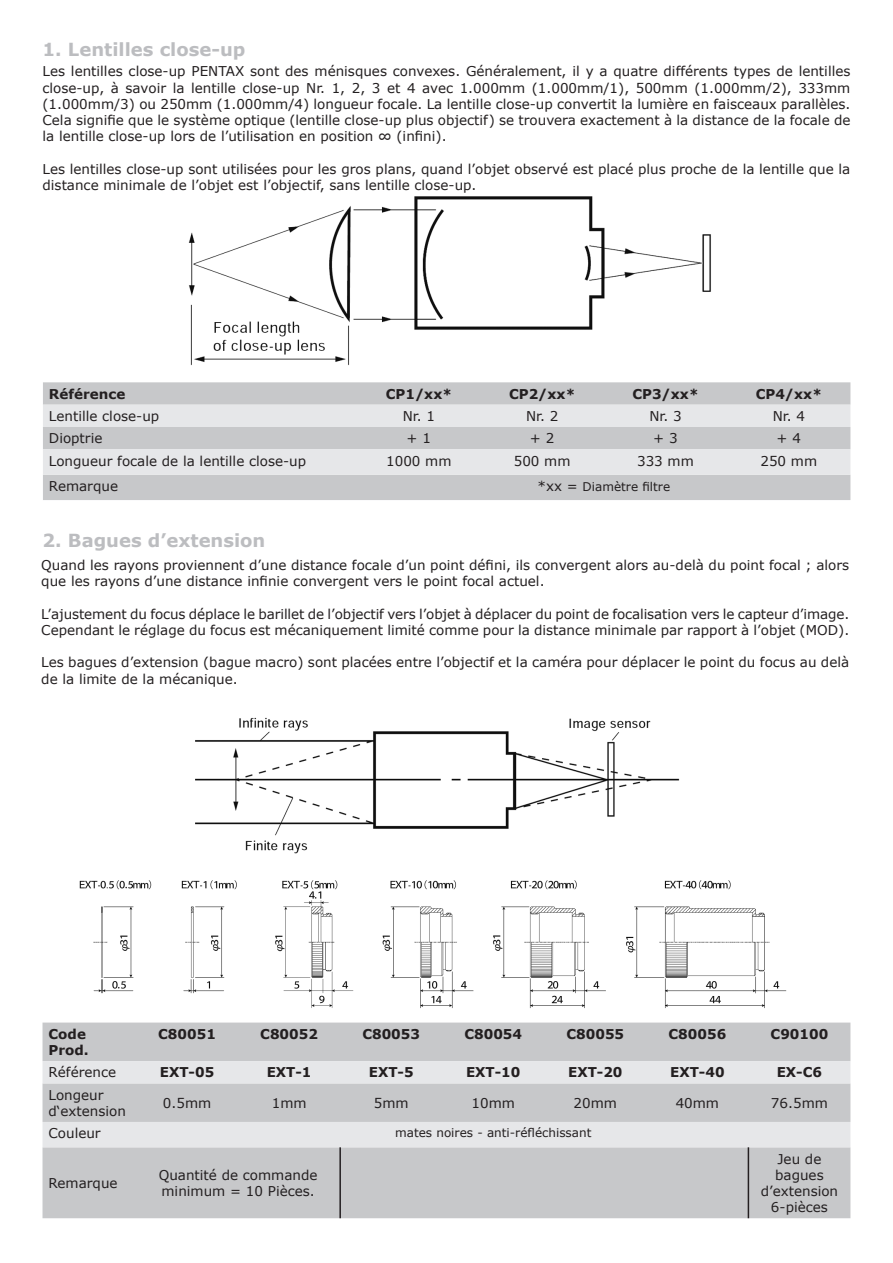
<style>
.page{position:relative;width:893px;height:1263px;background:#fff}
.page>*{position:absolute;margin:0;border:0;box-sizing:border-box;transform-origin:0 0}
.t1{font:700 18px "Verdana";color:#bcbdc0}
.t2{font:13.5px/16.2px "Verdana";color:#231f20}
.t3{font:700 13.5px/16.2px "Verdana";color:#231f20}
.t4{font:12px "Verdana";color:#231f20}
.s1{font-size:13.5px}
</style>
<div class="page">
<img style="left:188px;top:196px;width:523px;height:170px">
<img style="left:195px;top:717px;width:485px;height:137px">
<img style="left:79px;top:880px;width:708px;height:128px">
<div style="left:43px;top:382px;width:807px;height:118px;background:#c7c8ca"></div>
<svg style="left:43px;top:405px;width:807px;height:70px;background:#dcdddf"></svg>
<div style="left:43px;top:1022px;width:807px;height:196px;background:#c7c8ca"></div>
<svg style="left:43px;top:1061px;width:807px;height:86px;background:#d8d9db"></svg>
<hr style="left:339px;top:1147px;width:2px;height:71px;background:#231f20">
<hr style="left:748px;top:1147px;width:1px;height:71px;background:#231f20">
<h1 class="t1" style="left:43px;top:38px;width:204px">1. Lentilles close-up</h1>
<p class="t2" style="left:43px;top:63px;width:809px;text-align:justify">Les lentilles close-up PENTAX sont des ménisques convexes. Généralement, il y a quatre différents types de lentilles close-up, à savoir la lentille close-up Nr. 1, 2, 3 et 4 avec 1.000mm (1.000mm/1), 500mm (1.000mm/2), 333mm (1.000mm/3) ou 250mm (1.000mm/4) longueur focale. La lentille close-up convertit la lumière en faisceaux parallèles.<br>Cela signifie que le système optique (lentille close-up plus objectif) se trouvera exactement à la distance de la focale de la lentille close-up lors de l’utilisation en position ∞ (infini).</p>
<p class="t2" style="left:43px;top:160px;width:809px">Les lentilles close-up sont utilisées pour les gros plans, quand l’objet observé est placé plus proche de la lentille que la distance minimale de l’objet est l’objectif, sans lentille close-up.</p>
<p class="t3" style="left:49px;top:385px;width:78px">Référence</p>
<p class="t3" style="left:386px;top:385px;width:68px">CP1/xx*</p>
<p class="t3" style="left:509px;top:385px;width:68px">CP2/xx*</p>
<p class="t3" style="left:632px;top:385px;width:68px">CP3/xx*</p>
<p class="t3" style="left:756px;top:385px;width:68px">CP4/xx*</p>
<p class="t2" style="left:49px;top:408px;width:112px">Lentille close-up</p>
<p class="t2" style="left:403px;top:408px;width:34px">Nr. 1</p>
<p class="t2" style="left:526px;top:408px;width:34px">Nr. 2</p>
<p class="t2" style="left:649px;top:408px;width:34px">Nr. 3</p>
<p class="t2" style="left:773px;top:408px;width:34px">Nr. 4</p>
<p class="t2" style="left:49px;top:430px;width:55px">Dioptrie</p>
<p class="t2" style="left:407px;top:430px;width:26px">+ 1</p>
<p class="t2" style="left:530px;top:430px;width:26px">+ 2</p>
<p class="t2" style="left:653px;top:430px;width:26px">+ 3</p>
<p class="t2" style="left:777px;top:430px;width:26px">+ 4</p>
<p class="t2" style="left:49px;top:452px;width:259px">Longueur focale de la lentille close-up</p>
<p class="t2" style="left:386px;top:452px;width:67px">1000 mm</p>
<p class="t2" style="left:514px;top:452px;width:58px">500 mm</p>
<p class="t2" style="left:637px;top:452px;width:58px">333 mm</p>
<p class="t2" style="left:760px;top:452px;width:58px">250 mm</p>
<p class="t2" style="left:49px;top:478px;width:71px">Remarque</p>
<p class="t4" style="left:537px;top:479px;width:134px"><span class="s1">*xx =</span> Diamètre filtre</p>
<h1 class="t1" style="left:43px;top:529px;width:224px">2. Bagues d’extension</h1>
<p class="t2" style="left:41px;top:557px;width:809px">Quand les rayons proviennent d’une distance focale d’un point défini, ils convergent alors au-delà du point focal ; alors que les rayons d’une distance infinie convergent vers le point focal actuel.</p>
<p class="t2" style="left:41px;top:605px;width:809px">L’ajustement du focus déplace le barillet de l’objectif vers l’objet à déplacer du point de focalisation vers le capteur d’image.<br>Cependant le réglage du focus est mécaniquement limité comme pour la distance minimale par rapport à l’objet (MOD).</p>
<p class="t2" style="left:41px;top:654px;width:809px">Les bagues d’extension (bague macro) sont placées entre l’objectif et la caméra pour déplacer le point du focus au delà de la limite de la mécanique.</p>
<p class="t3" style="left:49px;top:1025px;width:42px">Code<br>Prod.</p>
<p class="t3" style="left:158px;top:1025px;width:59px">C80051</p>
<p class="t3" style="left:260px;top:1025px;width:59px">C80052</p>
<p class="t3" style="left:362px;top:1025px;width:59px">C80053</p>
<p class="t3" style="left:464px;top:1025px;width:59px">C80054</p>
<p class="t3" style="left:566px;top:1025px;width:59px">C80055</p>
<p class="t3" style="left:668px;top:1025px;width:59px">C80056</p>
<p class="t3" style="left:770px;top:1025px;width:59px">C90100</p>
<p class="t2" style="left:49px;top:1064px;width:69px">Référence</p>
<p class="t3" style="left:160px;top:1064px;width:56px">EXT-05</p>
<p class="t3" style="left:267px;top:1064px;width:46px">EXT-1</p>
<p class="t3" style="left:369px;top:1064px;width:46px">EXT-5</p>
<p class="t3" style="left:466px;top:1064px;width:56px">EXT-10</p>
<p class="t3" style="left:568px;top:1064px;width:56px">EXT-20</p>
<p class="t3" style="left:670px;top:1064px;width:56px">EXT-40</p>
<p class="t3" style="left:777px;top:1064px;width:47px">EX-C6</p>
<p class="t2" style="left:49px;top:1086px;width:79px">Longeur d‘extension</p>
<p class="t2" style="left:163px;top:1094px;width:50px">0.5mm</p>
<p class="t2" style="left:272px;top:1094px;width:36px">1mm</p>
<p class="t2" style="left:374px;top:1094px;width:36px">5mm</p>
<p class="t2" style="left:472px;top:1094px;width:45px">10mm</p>
<p class="t2" style="left:574px;top:1094px;width:45px">20mm</p>
<p class="t2" style="left:676px;top:1094px;width:45px">40mm</p>
<p class="t2" style="left:771px;top:1094px;width:58px">76.5mm</p>
<p class="t2" style="left:49px;top:1125px;width:54px">Couleur</p>
<p class="t4" style="left:395px;top:1125px;width:198px">mates noires - anti-réfléchissant</p>
<p class="t2" style="left:49px;top:1174px;width:71px">Remarque</p>
<p class="t2" style="left:159px;top:1166px;width:160px">Quantité de commande minimum = 10 Pièces.</p>
<p class="t2" style="left:761px;top:1150px;width:79px;text-align:center">Jeu de bagues d’extension<br>6-pièces</p>
</div>
